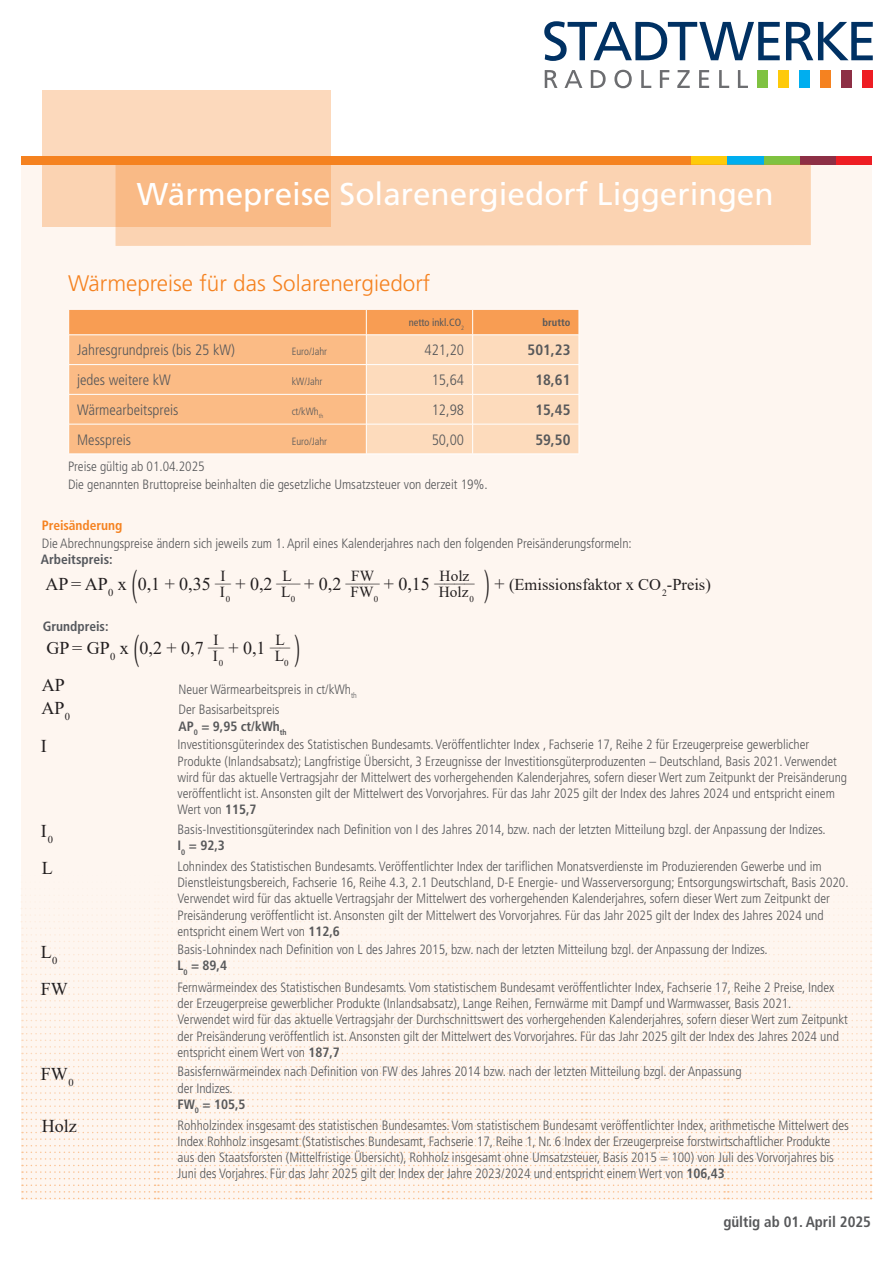
<style>
.page{position:relative;width:893px;height:1263px;background:#fff}
.page>*{position:absolute;margin:0;border:0;box-sizing:border-box;transform-origin:0 0}
.t1{font:37.5px "Minion Pro";color:#231f20;scale:.48 1}
.t2{font:31.5px "Frutiger LT Std";color:#fff}
.t3{font:300 22.5px "Frutiger LT Std";color:#f58220}
.t4{font:18px/23.4px "Times New Roman";color:#231f20}
.t5{font:16.5px "Times New Roman";color:#231f20}
.t6{font:15.3px/16.2px "Times New Roman";color:#231f20}
.t7{font:15.3px/15.8px "Times New Roman";color:#231f20;text-align:center;scale:1.55 1}
.t8{font:15.3px/15.8px "Times New Roman";color:#231f20;scale:1.3 1}
.t9{font:15.3px "Times New Roman";color:#231f20;scale:1.32 1}
.t10{font:15.3px "Times New Roman";color:#231f20;scale:2.19 1}
.t11{font:300 condensed 15px "Frutiger LT Std";color:#57585a}
.t12{font:700 condensed 15px "Frutiger LT Std";color:#57585a}
.t13{font:300 condensed 13.5px/16.2px "Frutiger LT Std";color:#57585a}
.t14{font:300 condensed 13.5px/16.2px "Frutiger LT Std";color:#54575c}
.t15{font:700 condensed 13.5px "Frutiger LT Std";color:#54575c}
.t16{font:700 condensed 13.5px "Frutiger LT Std";color:#57585a}
.t17{font:700 condensed 13.5px "Frutiger LT Std";letter-spacing:-.005em;color:#f58220}
.t18{font:300 condensed 10.5px "Frutiger LT Std";color:#57585a}
.t19{font:condensed 10.5px "Frutiger LT Std";color:#57585a}
.t20{font:700 condensed 10.5px "Frutiger LT Std";color:#57585a}
.s1{font-family:"Minion Pro";font-size:38.85px}
.s2{font-size:18px}
.s3{font-family:"Minion Pro";font-size:37.5px}
.s4{font-weight:700}
.s5{font-weight:700;color:#57585a}
</style>
<div class="page">
<div style="left:21px;top:164px;width:851px;height:1035px;background:#fef6f0"></div>
<svg style="left:21px;top:908px;width:851px;height:60px"></svg>
<svg style="left:22px;top:974px;width:850px;height:106px"></svg>
<svg style="left:22px;top:1086px;width:850px;height:106px"></svg>
<svg style="left:22px;top:1198px;width:850px;height:1px"></svg>
<div style="left:835px;top:156px;width:37px;height:8px;background:#ee1d23"></div>
<div style="left:799px;top:156px;width:36px;height:8px;background:#8d2f45"></div>
<div style="left:763px;top:156px;width:36px;height:8px;background:#7fc241"></div>
<div style="left:727px;top:156px;width:36px;height:8px;background:#00aeef"></div>
<div style="left:691px;top:156px;width:36px;height:8px;background:#feca0a"></div>
<div style="left:21px;top:156px;width:670px;height:8px;background:#f58220"></div>
<svg style="left:42px;top:90px;width:288px;height:137px;background:#fbd1ae"></svg>
<svg style="left:116px;top:162px;width:695px;height:84px;background:#f9caa3"></svg>
<svg style="left:544px;top:21px;width:329px;height:40px"></svg>
<svg style="left:545px;top:70px;width:203px;height:18px"></svg>
<div style="left:757px;top:70px;width:10px;height:18px;background:#7fc241"></div>
<div style="left:778px;top:70px;width:10px;height:18px;background:#feca0a"></div>
<div style="left:799px;top:70px;width:10px;height:18px;background:#00aeef"></div>
<div style="left:820px;top:70px;width:10px;height:18px;background:#f58220"></div>
<div style="left:841px;top:70px;width:11px;height:18px;background:#8d2f45"></div>
<div style="left:863px;top:70px;width:10px;height:18px;background:#ee1d23"></div>
<hr style="left:68px;top:454px;width:298px;height:1px;background:#fff">
<hr style="left:366px;top:454px;width:107px;height:1px;background:#fff">
<svg style="left:69px;top:310px;width:510px;height:144px;background:#fbc292"></svg>
<hr style="left:473px;top:394px;width:106px;height:1px;background:#fff">
<hr style="left:473px;top:454px;width:106px;height:1px;background:#fff">
<h2 class="t2" style="left:137px;top:175px;width:638px">Wärmepreise Solarenergiedorf Liggeringen</h2>
<h3 class="t3" style="left:68px;top:270px;width:364px">Wärmepreise für das Solarenergiedorf</h3>
<p class="t19" style="left:409px;top:316px;width:57px">netto inkl.CO<sub>2</sub></p>
<p class="t20" style="left:543px;top:316px;width:29px">brutto</p>
<p class="t11" style="left:77px;top:342px;width:159px">Jahresgrundpreis (bis 25 kW)</p>
<p class="t18" style="left:292px;top:346px;width:37px">Euro/Jahr</p>
<p class="t11" style="left:425px;top:342px;width:41px">421,20</p>
<p class="t12" style="left:528px;top:341px;width:44px">501,23</p>
<p class="t11" style="left:77px;top:371px;width:95px">jedes weitere kW</p>
<p class="t18" style="left:292px;top:375px;width:32px">kW/Jahr</p>
<p class="t11" style="left:432px;top:371px;width:34px">15,64</p>
<p class="t12" style="left:535px;top:371px;width:37px">18,61</p>
<p class="t11" style="left:77px;top:401px;width:103px">Wärmearbeitspreis</p>
<p class="t18" style="left:292px;top:405px;width:33px">ct/kWh<sub>th</sub></p>
<p class="t11" style="left:432px;top:401px;width:34px">12,98</p>
<p class="t12" style="left:535px;top:401px;width:37px">15,45</p>
<p class="t11" style="left:77px;top:431px;width:55px">Messpreis</p>
<p class="t18" style="left:292px;top:435px;width:37px">Euro/Jahr</p>
<p class="t11" style="left:432px;top:431px;width:34px">50,00</p>
<p class="t12" style="left:535px;top:430px;width:37px">59,50</p>
<p class="t13" style="left:68px;top:457px;width:421px;line-height:18px">Preise gültig ab 01.04.2025<br>Die genannten Bruttopreise beinhalten die gesetzliche Umsatzsteuer von derzeit 19%.</p>
<p class="t17" style="left:42px;top:517px;width:82px">Preisänderung</p>
<p class="t13" style="left:42px;top:535px;width:591px">Die Abrechnungspreise ändern sich jeweils zum 1. April eines Kalenderjahres nach den folgenden Preisänderungsformeln:</p>
<h3 class="t4" style="left:45px;top:571px;width:167px">AP = AP<sub>0</sub> x <span class="s1">(</span>0,1 + 0,35</h3>
<p class="t6" style="left:215px;top:567px;width:17px">_ _I<br>I<sub>0</sub></p>
<h3 class="t4" style="left:235px;top:571px;width:39px">+ 0,2</h3>
<p class="t7" style="left:277px;top:567px;width:17px">_ _L<br>L<sub>0</sub></p>
<h3 class="t4" style="left:304px;top:571px;width:39px">+ 0,2</h3>
<p class="t10" style="left:346px;top:565px;width:17px">__</p>
<p class="t15" style="left:41px;top:551px;width:73px">Arbeitspreis:</p>
<p class="t6" style="left:439px;top:567px;width:36px">Holz<br>Holz<sub>0</sub></p>
<p class="t5" style="left:484px;top:572px;width:229px"><span class="s1">)</span> <span class="s2">+</span> (Emissionsfaktor x CO<sub>2</sub>-Preis)</p>
<p class="t6" style="left:350px;top:567px;width:29px">FW<br>FW<sub>0</sub></p>
<h3 class="t4" style="left:384px;top:571px;width:48px">+ 0,15</h3>
<p class="t9" style="left:434px;top:565px;width:32px">____</p>
<p class="t15" style="left:43px;top:618px;width:67px">Grundpreis:</p>
<h3 class="t4" style="left:46px;top:636px;width:159px">GP = GP<sub>0</sub> x <span class="s3">(</span>0,2 + 0,7</h3>
<p class="t6" style="left:208px;top:632px;width:17px;line-height:15.8px;text-align:center">_ _I<br>I<sub>0</sub></p>
<h3 class="t4" style="left:228px;top:636px;width:39px">+ 0,1</h3>
<p class="t8" style="left:270px;top:632px;width:17px">_ _L<br>L<sub>0</sub></p>
<h1 class="t1" style="left:294px;top:624px;width:14px">)</h1>
<h3 class="t4" style="left:41px;top:672px;width:30px">AP<br>AP<sub>0</sub></h3>
<h3 class="t4" style="left:41px;top:734px;width:7px">I</h3>
<p class="t13" style="left:179px;top:679px;width:180px;line-height:20.7px">Neuer Wärmearbeitspreis in ct/kWh<sub>th<br></sub>Der Basisarbeitspreis</p>
<p class="t16" style="left:179px;top:718px;width:109px">AP<sub>0</sub> = 9,95 ct/kWh<sub>th</sub></p>
<p class="t13" style="left:177px;top:737px;width:671px">Investitionsgüterindex des Statistischen Bundesamts. Veröffentlichter Index , Fachserie 17, Reihe 2 für Erzeugerpreise gewerblicher Produkte (Inlandsabsatz); Langfristige Übersicht, 3 Erzeugnisse der Investitionsgüterproduzenten – Deutschland, Basis 2021. Verwendet wird für das aktuelle Vertragsjahr der Mittelwert des vorhergehenden Kalenderjahres, sofern dieser Wert zum Zeitpunkt der Preisänderung veröffentlicht ist. Ansonsten gilt der Mittelwert des Vorvorjahres. Für das Jahr 2025 gilt der Index des Jahres 2024 und entspricht einem Wert von <span class="s4">115,7</span></p>
<h3 class="t4" style="left:41px;top:818px;width:14px">I<sub>0</sub></h3>
<p class="t14" style="left:177px;top:822px;width:650px">Basis-Investitionsgüterindex nach Definition von I des Jahres 2014, bzw. nach der letzten Mitteilung bzgl. der Anpassung der Indizes.<br><span class="s5">I</span><sub>0</sub> <span class="s5">= 92,3</span></p>
<p class="t13" style="left:177px;top:858px;width:673px">Lohnindex des Statistischen Bundesamts. Veröffentlichter Index der tariflichen Monatsverdienste im Produzierenden Gewerbe und im Dienstleistungsbereich, Fachserie 16, Reihe 4.3, 2.1 Deutschland, D-E Energie- und Wasserversorgung; Entsorgungswirtschaft, Basis 2020.<br>Verwendet wird für das aktuelle Vertragsjahr der Mittelwert des vorhergehenden Kalenderjahres, sofern dieser Wert zum Zeitpunkt der Preisänderung veröffentlicht ist. Ansonsten gilt der Mittelwert des Vorvorjahres. Für das Jahr 2025 gilt der Index des Jahres 2024 und entspricht einem Wert von <span class="s4">112,6</span></p>
<h3 class="t4" style="left:42px;top:856px;width:12px">L</h3>
<h3 class="t4" style="left:41px;top:939px;width:18px">L<sub>0</sub></h3>
<p class="t14" style="left:177px;top:942px;width:592px">Basis-Lohnindex nach Definition von L des Jahres 2015, bzw. nach der letzten Mitteilung bzgl. der Anpassung der Indizes.<br><span class="s5">L</span><sub>0</sub> <span class="s5">= 89,4</span></p>
<p class="t13" style="left:177px;top:979px;width:672px">Fernwärmeindex des Statistischen Bundesamts. Vom statistischem Bundesamt veröffentlichter Index, Fachserie 17, Reihe 2 Preise, Index der Erzeugerpreise gewerblicher Produkte (Inlandsabsatz), Lange Reihen, Fernwärme mit Dampf und Warmwasser, Basis 2021.<br>Verwendet wird für das aktuelle Vertragsjahr der Durchschnittswert des vorhergehenden Kalenderjahres, sofern dieser Wert zum Zeitpunkt der Preisänderung veröffentlich ist. Ansonsten gilt der Mittelwert des Vorvorjahres. Für das Jahr 2025 gilt der Index des Jahres 2024 und entspricht einem Wert von <span class="s4">187,7</span></p>
<h3 class="t4" style="left:41px;top:977px;width:28px">FW</h3>
<h3 class="t4" style="left:41px;top:1061px;width:34px">FW<sub>0</sub></h3>
<p class="t14" style="left:177px;top:1064px;width:566px">Basisfernwärmeindex nach Definition von FW des Jahres 2014 bzw. nach der letzten Mitteilung bzgl. der Anpassung der Indizes.<br><span class="s5">FW</span><sub>0</sub> <span class="s5">= 105,5</span></p>
<h3 class="t4" style="left:42px;top:1114px;width:36px">Holz</h3>
<p class="t13" style="left:177px;top:1117px;width:673px">Rohholzindex insgesamt des statistischen Bundesamtes. Vom statistischem Bundesamt veröffentlichter Index, arithmetische Mittelwert des Index Rohholz insgesamt (Statistisches Bundesamt, Fachserie 17, Reihe 1, Nr. 6 Index der Erzeugerpreise forstwirtschaftlicher Produkte aus den Staatsforsten (Mittelfristige Übersicht), Rohholz insgesamt ohne Umsatzsteuer, Basis 2015 = 100) von Juli des Vorvorjahres bis Juni des Vorjahres. Für das Jahr 2025 gilt der Index der Jahre 2023/2024 und entspricht einem Wert von <span class="s4">106,43</span></p>
<p class="t12" style="left:723px;top:1213px;width:149px">gültig ab 01. April 2025</p>
</div>
